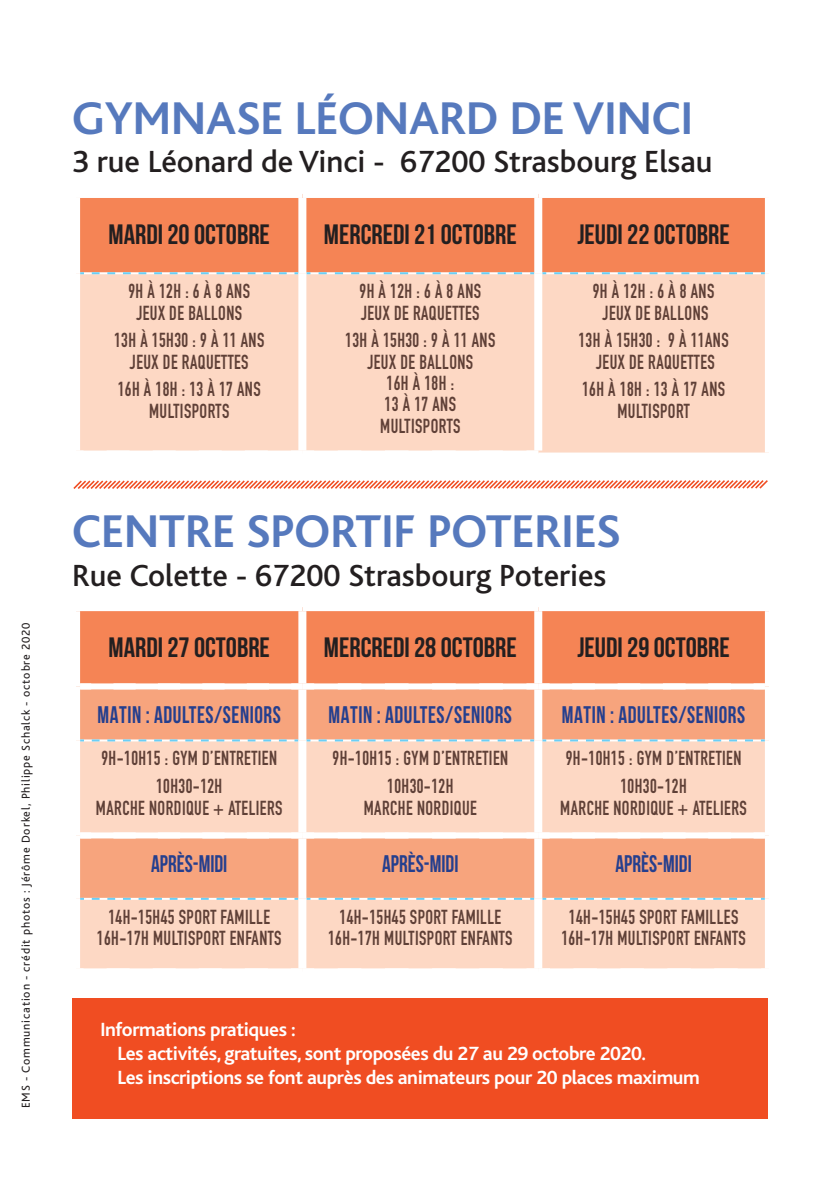
<style>
.page{position:relative;width:840px;height:1191px;background:#fff}
.page>*{position:absolute;margin:0;border:0;box-sizing:border-box;transform-origin:0 0}
.t1{font:700 48px "Bliss";color:#5679bd}
.t2{font:500 32px "Bliss";color:#231f20}
.t3{font:700 28px "Bebas Neue";color:#231f20}
.t4{font:700 24px "Bebas Neue";letter-spacing:.025em;color:#253f8e;scale:.9 1}
.t5{font:700 24px "Bebas Neue";color:#253f8e;scale:.9 1}
.t6{font:700 20px/21.4px "DIN Condensed";letter-spacing:.025em;color:#5f4037;text-align:center;scale:.9 1}
.t7{font:700 20px/24px "Bliss";letter-spacing:-.02em;color:#fff}
.t8{font:12px "Bliss";letter-spacing:.07em;color:#231f20}
</style>
<div class="page">
<div style="left:72px;top:998px;width:695px;height:121px;background:#f04d22"></div>
<div style="left:80px;top:198px;width:684px;height:74px;background:#f58455"></div>
<div style="left:80px;top:274px;width:684px;height:178px;background:#fdd8c4"></div>
<div style="left:72px;top:450px;width:230px;height:6px;background:#fff"></div>
<div style="left:302px;top:450px;width:236px;height:6px;background:#fff"></div>
<svg style="left:92px;top:272px;width:206px;height:2px"></svg>
<svg style="left:318px;top:272px;width:216px;height:2px"></svg>
<svg style="left:554px;top:272px;width:210px;height:2px"></svg>
<div style="left:298px;top:198px;width:8px;height:75px;background:#fff"></div>
<div style="left:534px;top:198px;width:8px;height:75px;background:#fff"></div>
<div style="left:298px;top:273px;width:8px;height:177px;background:#fff"></div>
<div style="left:534px;top:273px;width:8px;height:177px;background:#fff"></div>
<svg style="left:107px;top:450px;width:172px;height:1px"></svg>
<svg style="left:337px;top:450px;width:177px;height:1px"></svg>
<div style="left:80px;top:611px;width:684px;height:72px;background:#f58455"></div>
<div style="left:80px;top:689px;width:684px;height:50px;background:#f7a47d"></div>
<svg style="left:80px;top:741px;width:684px;height:227px;background:#fbcab1"></svg>
<hr style="left:80px;top:898px;width:218px;height:2px;background:#fff">
<hr style="left:306px;top:898px;width:228px;height:2px;background:#fff">
<hr style="left:542px;top:898px;width:222px;height:2px;background:#fff">
<div style="left:80px;top:832px;width:222px;height:6px;background:#fff"></div>
<div style="left:302px;top:832px;width:236px;height:6px;background:#fff"></div>
<div style="left:538px;top:832px;width:226px;height:6px;background:#fff"></div>
<svg style="left:92px;top:739px;width:206px;height:2px"></svg>
<svg style="left:92px;top:898px;width:206px;height:2px"></svg>
<svg style="left:318px;top:739px;width:216px;height:2px"></svg>
<svg style="left:318px;top:898px;width:216px;height:2px"></svg>
<svg style="left:554px;top:739px;width:210px;height:2px"></svg>
<svg style="left:554px;top:898px;width:210px;height:2px"></svg>
<div style="left:298px;top:611px;width:8px;height:72px;background:#fff"></div>
<div style="left:534px;top:611px;width:8px;height:72px;background:#fff"></div>
<div style="left:298px;top:689px;width:8px;height:51px;background:#fff"></div>
<div style="left:534px;top:689px;width:8px;height:51px;background:#fff"></div>
<div style="left:298px;top:838px;width:8px;height:61px;background:#fff"></div>
<div style="left:534px;top:838px;width:8px;height:61px;background:#fff"></div>
<div style="left:298px;top:740px;width:8px;height:92px;background:#fff"></div>
<div style="left:298px;top:899px;width:8px;height:69px;background:#fff"></div>
<div style="left:534px;top:740px;width:8px;height:92px;background:#fff"></div>
<div style="left:534px;top:899px;width:8px;height:69px;background:#fff"></div>
<svg style="left:113px;top:683px;width:167px;height:1px"></svg>
<svg style="left:337px;top:683px;width:177px;height:1px"></svg>
<svg style="left:572px;top:683px;width:169px;height:1px"></svg>
<svg style="left:113px;top:832px;width:167px;height:1px"></svg>
<svg style="left:337px;top:832px;width:177px;height:1px"></svg>
<svg style="left:572px;top:832px;width:169px;height:1px"></svg>
<svg style="left:129px;top:968px;width:150px;height:1px"></svg>
<svg style="left:337px;top:968px;width:177px;height:1px"></svg>
<svg style="left:573px;top:968px;width:176px;height:1px"></svg>
<svg style="left:73px;top:480px;width:695px;height:9px"></svg>
<p class="t8" style="left:20px;top:1108px;width:487px;rotate:-90deg">EMS - Communication - crédit photos : Jérôme Dorkel, Philippe Schalck - octobre 2020</p>
<h1 class="t1" style="left:72px;top:93px;width:622px">GYMNASE LÉONARD DE VINCI</h1>
<h2 class="t2" style="left:72px;top:145px;width:641px">3 rue Léonard de Vinci - 67200 Strasbourg Elsau</h2>
<h3 class="t3" style="left:108px;top:219px;width:163px">MARDI 20 OCTOBRE</h3>
<h3 class="t3" style="left:324px;top:219px;width:194px">MERCREDI 21 OCTOBRE</h3>
<h3 class="t3" style="left:577px;top:219px;width:154px">JEUDI 22 OCTOBRE</h3>
<p class="t6" style="left:128px;top:280px;width:136px">9H À 12H : 6 À 8 ANS<br>JEUX DE BALLONS</p>
<p class="t6" style="left:114px;top:329px;width:168px">13H À 15H30 : 9 À 11 ANS<br>JEUX DE RAQUETTES</p>
<p class="t6" style="left:118px;top:378px;width:160px">16H À 18H : 13 À 17 ANS<br>MULTISPORTS</p>
<p class="t6" style="left:359px;top:280px;width:136px;text-align:left">9H À 12H : 6 À 8 ANS<br>JEUX DE RAQUETTES</p>
<p class="t6" style="left:345px;top:329px;width:168px">13H À 15H30 : 9 À 11 ANS<br>JEUX DE BALLONS<br>16H À 18H :<br>13 À 17 ANS<br>MULTISPORTS</p>
<p class="t6" style="left:592px;top:280px;width:136px">9H À 12H : 6 À 8 ANS<br>JEUX DE BALLONS</p>
<p class="t6" style="left:578px;top:329px;width:168px">13H À 15H30 : 9 À 11ANS<br>JEUX DE RAQUETTES</p>
<p class="t6" style="left:581px;top:378px;width:160px">16H À 18H : 13 À 17 ANS<br>MULTISPORT</p>
<h1 class="t1" style="left:72px;top:506px;width:549px">CENTRE SPORTIF POTERIES</h1>
<h2 class="t2" style="left:72px;top:558px;width:535px">Rue Colette - 67200 Strasbourg Poteries</h2>
<h3 class="t3" style="left:108px;top:632px;width:163px">MARDI 27 OCTOBRE</h3>
<h3 class="t3" style="left:324px;top:632px;width:194px">MERCREDI 28 OCTOBRE</h3>
<h3 class="t3" style="left:577px;top:632px;width:154px">JEUDI 29 OCTOBRE</h3>
<p class="t4" style="left:97px;top:701px;width:205px">MATIN : ADULTES/SENIORS</p>
<p class="t4" style="left:328px;top:701px;width:205px">MATIN : ADULTES/SENIORS</p>
<p class="t4" style="left:561px;top:701px;width:205px">MATIN : ADULTES/SENIORS</p>
<p class="t6" style="left:101px;top:744px;width:196px;line-height:27.8px">9H-10H15 : GYM D’ENTRETIEN<br>10H30-12H</p>
<p class="t6" style="left:96px;top:796px;width:209px">MARCHE NORDIQUE + ATELIERS</p>
<p class="t6" style="left:332px;top:744px;width:196px;line-height:27.8px">9H-10H15 : GYM D’ENTRETIEN<br>10H30-12H</p>
<p class="t6" style="left:363px;top:796px;width:127px">MARCHE NORDIQUE</p>
<p class="t6" style="left:565px;top:744px;width:196px;line-height:27.8px">9H-10H15 : GYM D’ENTRETIEN<br>10H30-12H</p>
<p class="t6" style="left:560px;top:796px;width:209px">MARCHE NORDIQUE + ATELIERS</p>
<p class="t5" style="left:151px;top:850px;width:86px">APRÈS-MIDI</p>
<p class="t5" style="left:382px;top:850px;width:86px">APRÈS-MIDI</p>
<p class="t5" style="left:615px;top:850px;width:86px">APRÈS-MIDI</p>
<p class="t6" style="left:97px;top:906px;width:206px">14H-15H45 SPORT FAMILLE<br>16H-17H MULTISPORT ENFANTS</p>
<p class="t6" style="left:328px;top:906px;width:206px">14H-15H45 SPORT FAMILLE<br>16H-17H MULTISPORT ENFANTS</p>
<p class="t6" style="left:561px;top:906px;width:206px">14H-15H45 SPORT FAMILLES<br>16H-17H MULTISPORT ENFANTS</p>
<p class="t7" style="left:117px;top:1017px;width:583px;text-indent:-17px">Informations pratiques :<br>Les activités, gratuites, sont proposées du 27 au 29 octobre 2020.<br>Les inscriptions se font auprès des animateurs pour 20 places maximum</p>
</div>
